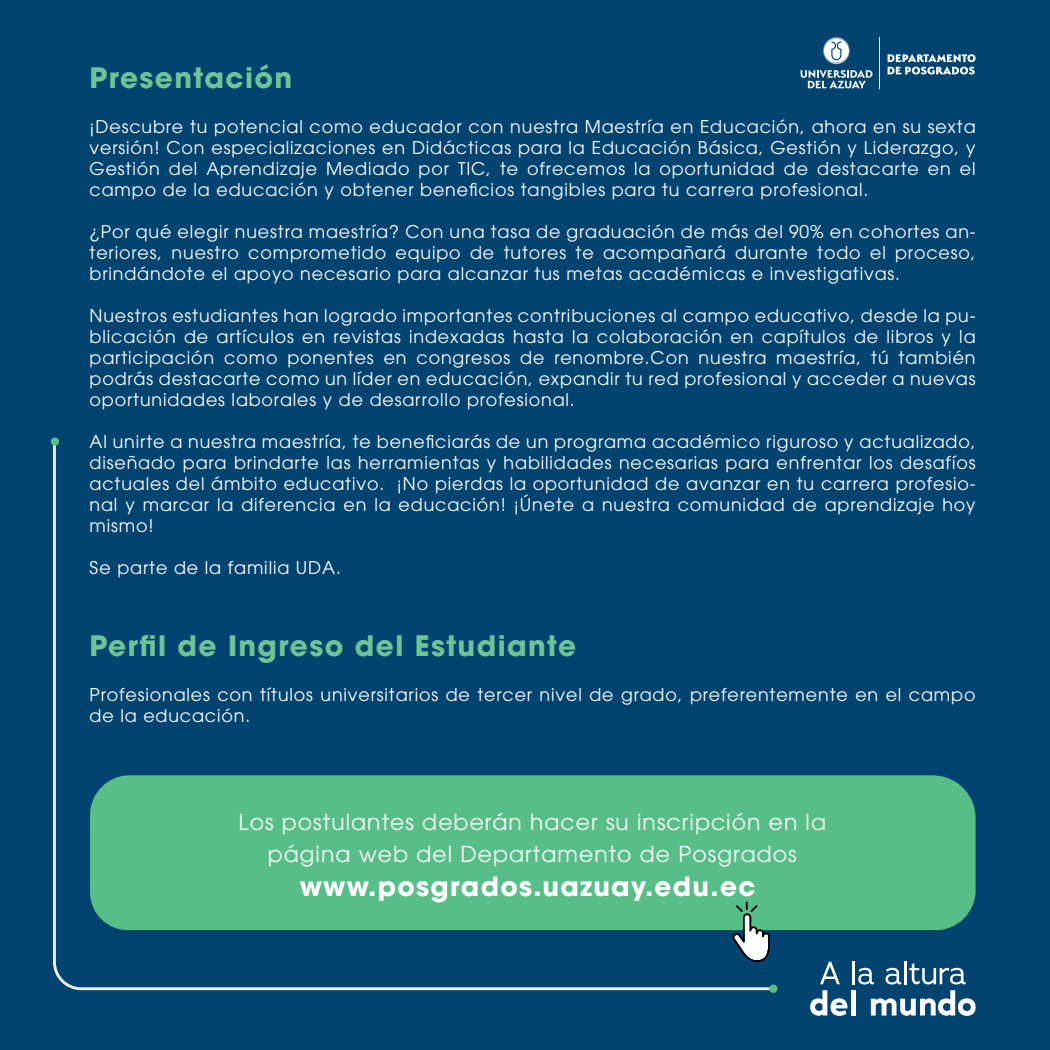
<style>
.page{position:relative;width:1050px;height:1050px;background:#02446f}
.page>*{position:absolute;margin:0;border:0;box-sizing:border-box;transform-origin:0 0}
.t1{font:700 28px "ITC Avant Garde Pro";letter-spacing:.05em;color:#6dc597}
.t2{font:700 26.25px "ITC Avant Garde Pro";letter-spacing:.05em;color:#fff}
.t3{font:21.88px/31.5px "ITC Avant Garde Pro";letter-spacing:.05em;color:#fff;text-align:center}
.t4{font:17.5px/21px "ITC Avant Garde Pro";letter-spacing:.05em;color:#fff;text-align:justify}
</style>
<div class="page">
<svg style="left:53px;top:446px;width:722px;height:544px"></svg>
<div style="left:51px;top:437px;width:8px;height:9px;background:#57be87;border-radius:50%"></div>
<div style="left:769px;top:985px;width:8px;height:8px;background:#57be87;border-radius:50%"></div>
<div style="left:90px;top:775px;width:886px;height:155px;background:#57be87"></div>
<svg style="left:732px;top:901px;width:38px;height:62px;background:#71a495"></svg>
<svg style="left:820px;top:962px;width:20px;height:22px"></svg>
<hr style="left:852px;top:961px;width:3px;height:23px;background:#fff">
<hr style="left:904px;top:961px;width:3px;height:23px;background:#fff">
<svg style="left:810px;top:990px;width:38px;height:26px"></svg>
<div style="left:851px;top:990px;width:5px;height:26px;background:#fff"></div>
<svg style="left:858px;top:963px;width:118px;height:53px"></svg>
<hr style="left:879px;top:37px;width:1px;height:51px;background:#fff">
<svg style="left:888px;top:54px;width:88px;height:21px"></svg>
<svg style="left:823px;top:37px;width:27px;height:27px"></svg>
<svg style="left:801px;top:70px;width:72px;height:18px"></svg>
<h1 class="t1" style="left:90px;top:59px;width:204px">Presentación</h1>
<p class="t4" style="left:90px;top:116px;width:888px">¡Descubre tu potencial como educador con nuestra Maestría en Educación, ahora en su sexta versión! Con especializaciones en Didácticas para la Educación Básica, Gestión y Liderazgo, y Gestión del Aprendizaje Mediado por TIC, te ofrecemos la oportunidad de destacarte en el campo de la educación y obtener beneficios tangibles para tu carrera profesional.</p>
<p class="t4" style="left:90px;top:221px;width:888px">¿Por qué elegir nuestra maestría? Con una tasa de graduación de más del 90% en cohortes an&shy;teriores, nuestro comprometido equipo de tutores te acompañará durante todo el proceso, brindándote el apoyo necesario para alcanzar tus metas académicas e investigativas.</p>
<p class="t4" style="left:90px;top:305px;width:888px">Nuestros estudiantes han logrado importantes contribuciones al campo educativo, desde la pu&shy;blicación de artículos en revistas indexadas hasta la colaboración en capítulos de libros y la participación como ponentes en congresos de renombre.Con nuestra maestría, tú también podrás destacarte como un líder en educación, expandir tu red profesional y acceder a nuevas oportunidades laborales y de desarrollo profesional.</p>
<p class="t4" style="left:90px;top:431px;width:888px">Al unirte a nuestra maestría, te beneficiarás de un programa académico riguroso y actualizado, diseñado para brindarte las herramientas y habilidades necesarias para enfrentar los desafíos actuales del ámbito educativo. ¡No pierdas la oportunidad de avanzar en tu carrera profesio&shy;nal y marcar la diferencia en la educación! ¡Únete a nuestra comunidad de aprendizaje hoy mismo!</p>
<p class="t4" style="left:90px;top:557px;width:253px">Se parte de la familia UDA.</p>
<h1 class="t1" style="left:90px;top:627px;width:488px">Perfil de Ingreso del Estudiante</h1>
<p class="t4" style="left:90px;top:684px;width:887px">Profesionales con títulos universitarios de tercer nivel de grado, preferentemente en el campo de la educación.</p>
<p class="t3" style="left:239px;top:806px;width:589px">Los postulantes deberán hacer su inscripción en la página web del Departamento de Posgrados</p>
<h2 class="t2" style="left:300px;top:869px;width:457px">www.posgrados.uazuay.edu.ec</h2>
</div>
